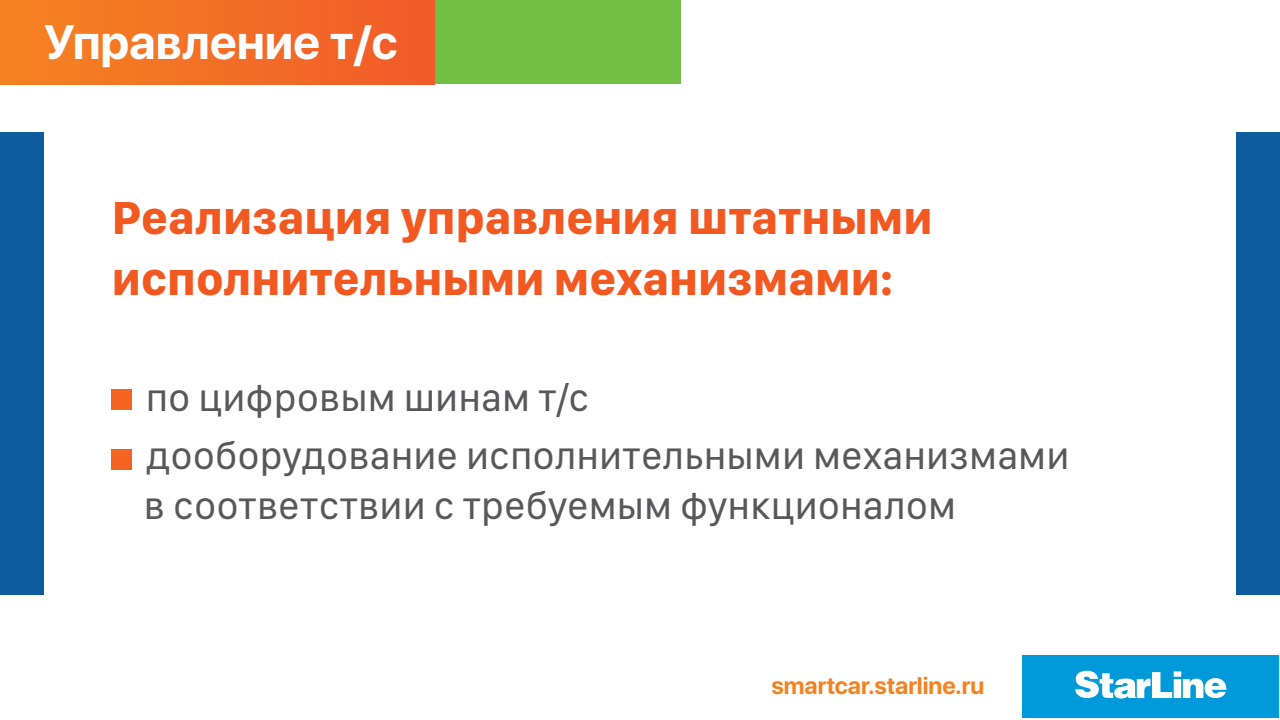
<style>
.page{position:relative;width:1280px;height:720px;background:#fff}
.page>*{position:absolute;margin:0;border:0;box-sizing:border-box;transform-origin:0 0}
.t1{font:700 48px/61px "SF Compact Display";color:#f15921}
.t2{font:700 48px "SF Pro Display";color:#fff}
.t3{font:40px/50px "SF Compact Display";color:#57585a}
.t4{font:700 24px "SF Pro Display";color:#f58220}
.s1{font-weight:700;color:#231f20}
</style>
<div class="page">
<div style="left:435px;top:0;width:246px;height:84px;background:#71bf44"></div>
<div style="left:0;top:0;width:435px;height:84px;background:linear-gradient(to right,#f58321,#f15a28)"></div>
<div style="left:0;top:133px;width:43px;height:462px;background:#0d5ca0"></div>
<div style="left:1237px;top:133px;width:43px;height:462px;background:#0d5ca0"></div>
<div style="left:1023px;top:655px;width:256px;height:63px;background:#0099da"></div>
<svg style="left:1075px;top:671px;width:151px;height:28px"></svg>
<div style="left:111px;top:390px;width:21px;height:20px;background:#f36421"></div>
<div style="left:111px;top:449px;width:21px;height:21px;background:#f36421"></div>
<p class="t2" style="left:44px;top:14px;width:356px">Управление т/с</p>
<p class="t1" style="left:112px;top:185px;width:822px">Реализация управления штатными исполнительными ме анизмами:</p>
<p class="t3" style="left:112px;top:372px;width:479px"><span class="s1">•</span> по цифровым шинам т/с</p>
<p class="t3" style="left:144px;top:430px;width:927px;text-indent:-32px">• дооборудование исполнительными ме-анизмами в соответствии с требуемым функционалом</p>
<p class="t4" style="left:772px;top:672px;width:214px">smartcar.starline.ru</p>
</div>
